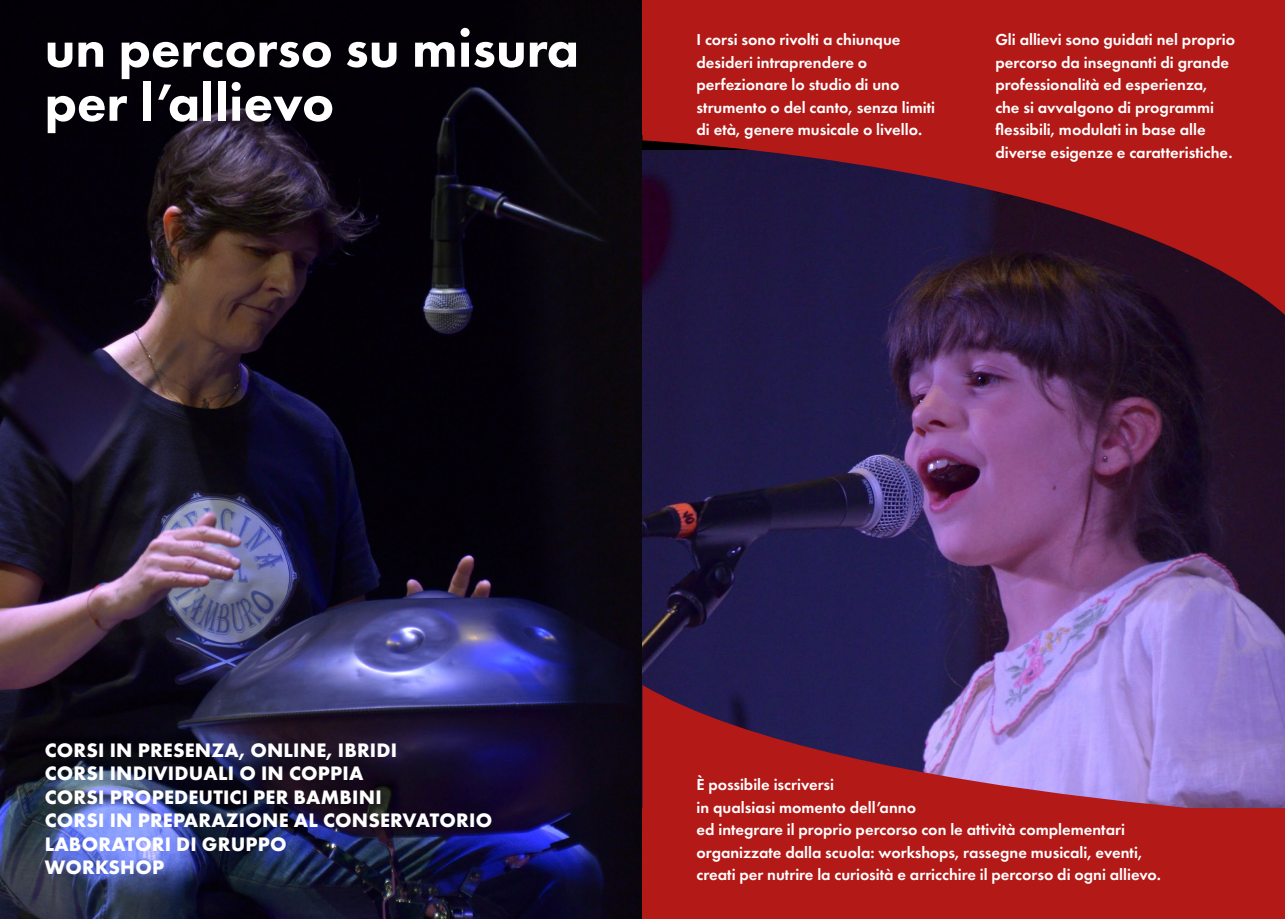
<style>
.page{position:relative;width:1285px;height:919px;background:#fff}
.page>*{position:absolute;margin:0;border:0;box-sizing:border-box;transform-origin:0 0}
.t1{font:800 54px/54px "Futura PT";color:#fff}
.t2{font:700 20.25px/23.5px "Futura PT";letter-spacing:.01em;color:#fff}
.t3{font:600 16.5px/22.5px "Futura PT";color:#fff}
</style>
<div class="page">
<img style="left:0;top:0;width:642px;height:918px">
<img style="left:642px;top:315px;width:642px;height:370px">
<svg style="left:642px;top:134px;width:642px;height:181px;background:#53162b"></svg>
<svg style="left:642px;top:685px;width:642px;height:123px;background:#8f5486"></svg>
<div style="left:642px;top:0;width:642px;height:134px;background:#b21917"></div>
<div style="left:642px;top:808px;width:642px;height:110px;background:#b21917"></div>
<h1 class="t1" style="left:45px;top:21px;width:536px">un percorso su misura per l’allievo</h1>
<p class="t3" style="left:696px;top:28px;width:240px">I corsi sono rivolti a chiunque desideri intraprendere o perfezionare lo studio di uno strumento o del canto, senza limiti di età, genere musicale o livello.</p>
<p class="t3" style="left:995px;top:28px;width:241px">Gli allievi sono guidati nel proprio percorso da insegnanti di grande professionalità ed esperienza, che si avvalgono di programmi flessibili, modulati in base alle diverse esigenze e caratteristiche.</p>
<p class="t2" style="left:45px;top:737px;width:449px">CORSI IN PRESENZA, ONLINE, IBRIDI<br>CORSI INDIVIDUALI O IN COPPIA<br>CORSI PROPEDEUTICI PER BAMBINI<br>CORSI IN PREPARAZIONE AL CONSERVATORIO<br>LABORATORI DI GRUPPO<br>WORKSHOP</p>
<p class="t3" style="left:696px;top:773px;width:466px">È possibile iscriversi<br>in qualsiasi momento dell’anno<br>ed integrare il proprio percorso con le attività complementari organizzate dalla scuola: workshops, rassegne musicali, eventi, creati per nutrire la curiosità e arricchire il percorso di ogni allievo.</p>
</div>
